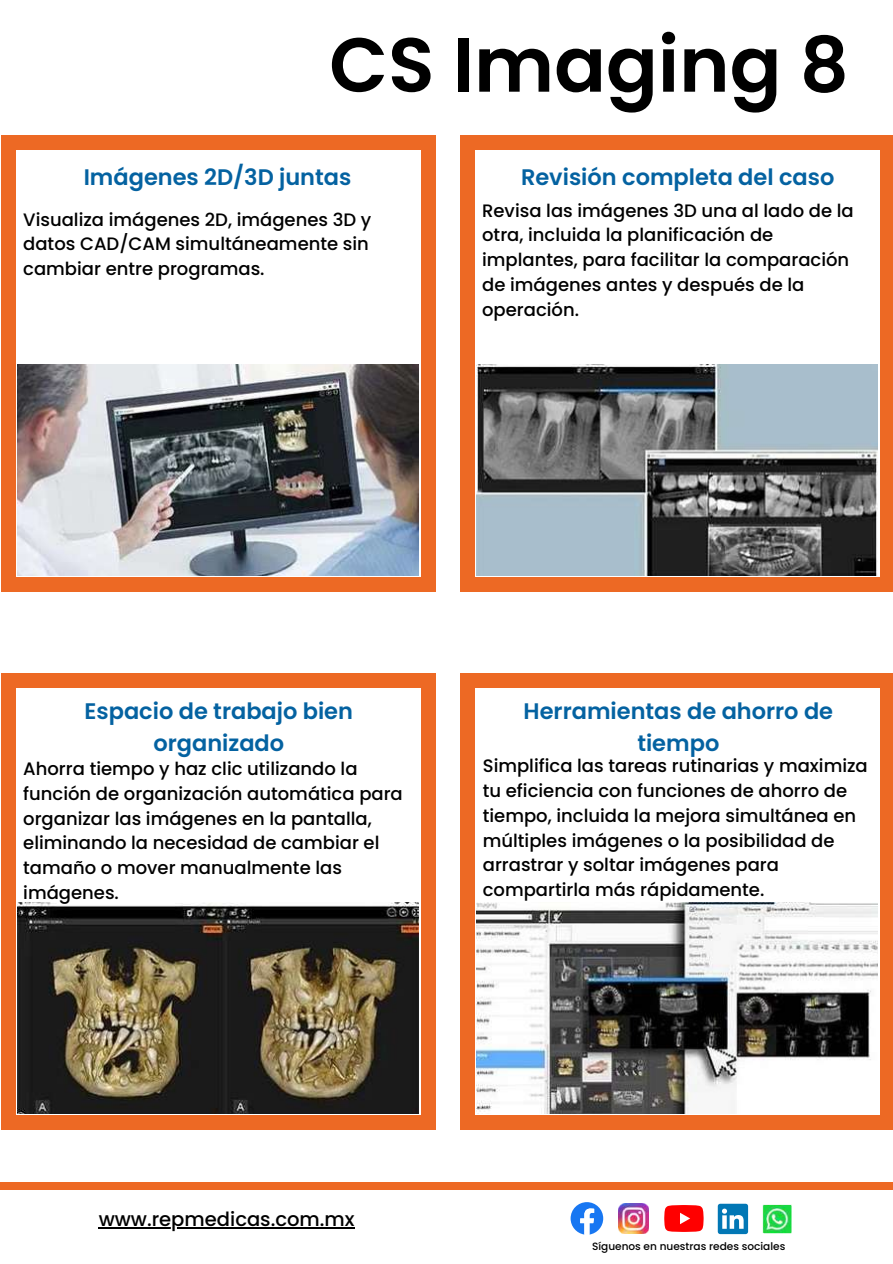
<style>
.page{position:relative;width:893px;height:1264px;background:#fff}
.page>*{position:absolute;margin:0;border:0;box-sizing:border-box;transform-origin:0 0}
.t1{font:600 76.5px "Poppins";color:#000}
.t2{font:600 22.5px/31.5px "Poppins";color:#0462a1;text-align:center}
.t3{font:500 19.5px "Poppins";color:#000}
.t4{font:500 18px/24.8px "Poppins";color:#000}
.t5{font:500 10.5px "Poppins";color:#000}
</style>
<div class="page">
<div style="left:0;top:1182px;width:892px;height:7px;background:#ed6924"></div>
<svg style="left:570px;top:1202px;width:33px;height:32px"></svg>
<img style="left:618px;top:1203px;width:30px;height:30px">
<svg style="left:664px;top:1205px;width:39px;height:26px"></svg>
<svg style="left:717px;top:1203px;width:31px;height:31px"></svg>
<svg style="left:762px;top:1204px;width:30px;height:30px"></svg>
<div style="left:1px;top:136px;width:434px;height:456px;background:#ed6924"></div>
<div style="left:16px;top:150px;width:404px;height:427px;background:#fff"></div>
<div style="left:1px;top:673px;width:434px;height:456px;background:#ed6924"></div>
<div style="left:16px;top:688px;width:404px;height:426px;background:#fff"></div>
<div style="left:460px;top:136px;width:432px;height:456px;background:#ed6924"></div>
<div style="left:475px;top:150px;width:403px;height:427px;background:#fff"></div>
<div style="left:460px;top:673px;width:432px;height:456px;background:#ed6924"></div>
<div style="left:475px;top:688px;width:403px;height:426px;background:#fff"></div>
<img style="left:17px;top:364px;width:401px;height:212px">
<img style="left:476px;top:364px;width:401px;height:212px">
<img style="left:17px;top:902px;width:401px;height:211px">
<img style="left:476px;top:902px;width:401px;height:211px">
<hr style="left:99px;top:1227px;width:255px;height:1px;background:#000">
<h1 class="t1" style="left:329px;top:11px;width:521px">CS Imaging 8</h1>
<p class="t2" style="left:84px;top:161px;width:269px">Imágenes 2D/3D juntas</p>
<p class="t4" style="left:23px;top:207px;width:349px">Visualiza imágenes 2D, imágenes 3D y datos CAD/CAM simultáneamente sin cambiar entre programas.</p>
<p class="t2" style="left:521px;top:161px;width:315px">Revisión completa del caso</p>
<p class="t4" style="left:482px;top:198px;width:373px">Revisa las imágenes 3D una al lado de la otra, incluida la planificación de implantes, para facilitar la comparación de imágenes antes y después de la operación.</p>
<p class="t2" style="left:85px;top:695px;width:270px">Espacio de trabajo bien organizado</p>
<p class="t4" style="left:23px;top:756px;width:381px">Ahorra tiempo y haz clic utilizando la función de organización automática para organizar las imágenes en la pantalla, eliminando la necesidad de cambiar el tamaño o mover manualmente las imágenes.</p>
<p class="t2" style="left:523px;top:695px;width:311px">Herramientas de ahorro de tiempo</p>
<p class="t4" style="left:483px;top:753px;width:386px">Simplifica las tareas rutinarias y maximiza tu eficiencia con funciones de ahorro de tiempo, incluida la mejora simultánea en múltiples imágenes o la posibilidad de arrastrar y soltar imágenes para compartirla más rápidamente.</p>
<p class="t3" style="left:99px;top:1205px;width:257px">www.repmedicas.com.mx</p>
<p class="t5" style="left:592px;top:1238px;width:195px">Síguenos en nuestras redes sociales</p>
</div>
